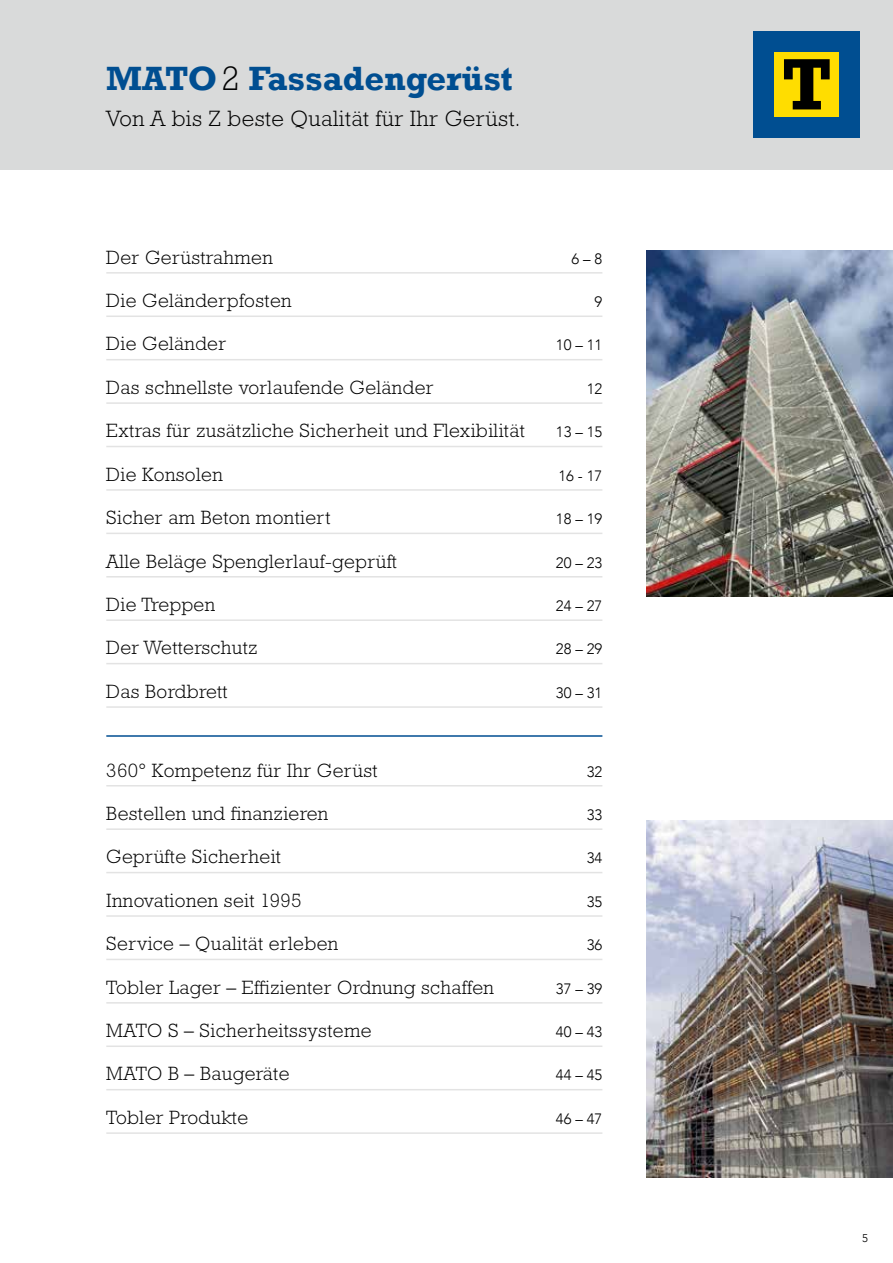
<style>
.page{position:relative;width:893px;height:1263px;background:#fff}
.page>*{position:absolute;margin:0;border:0;box-sizing:border-box;transform-origin:0 0}
.t1{font:700 34.5px "Rockwell";color:#004e91}
.t2{font:300 22.5px "Rockwell Std";letter-spacing:.02em;color:#000}
.t3{font:300 19.5px "Rockwell Std";letter-spacing:.02em;color:#000}
.t4{font:300 15px "Avenir";color:#000}
.t5{font:300 11.25px "Avenir";color:#000}
.s1{font-family:"Rockwell Std";font-weight:300;color:#000}
</style>
<div class="page">
<div style="left:0;top:0;width:893px;height:170px;background:#d9dada"></div>
<div style="left:753px;top:31px;width:107px;height:107px;background:#004e91"></div>
<div style="left:774px;top:52px;width:65px;height:65px;background:#fd0"></div>
<svg style="left:784px;top:59px;width:46px;height:50px"></svg>
<img style="left:646px;top:820px;width:247px;height:358px">
<img style="left:646px;top:250px;width:247px;height:346px">
<hr style="left:106px;top:735px;width:496px;height:2px;background:#004e91">
<hr style="left:106px;top:272px;width:496px;height:2px;background:#e3e3e3">
<hr style="left:106px;top:315px;width:496px;height:2px;background:#e3e3e3">
<hr style="left:106px;top:359px;width:496px;height:1px;background:#e3e3e3">
<hr style="left:106px;top:402px;width:496px;height:2px;background:#e3e3e3">
<hr style="left:106px;top:446px;width:496px;height:1px;background:#e3e3e3">
<hr style="left:106px;top:489px;width:496px;height:2px;background:#e3e3e3">
<hr style="left:106px;top:533px;width:496px;height:1px;background:#e3e3e3">
<hr style="left:106px;top:576px;width:496px;height:1px;background:#e3e3e3">
<hr style="left:106px;top:619px;width:496px;height:2px;background:#e3e3e3">
<hr style="left:106px;top:663px;width:496px;height:1px;background:#e3e3e3">
<hr style="left:106px;top:706px;width:496px;height:2px;background:#e3e3e3">
<hr style="left:106px;top:785px;width:496px;height:1px;background:#e3e3e3">
<hr style="left:106px;top:828px;width:496px;height:2px;background:#e3e3e3">
<hr style="left:106px;top:872px;width:496px;height:1px;background:#e3e3e3">
<hr style="left:106px;top:915px;width:496px;height:2px;background:#e3e3e3">
<hr style="left:106px;top:959px;width:496px;height:1px;background:#e3e3e3">
<hr style="left:106px;top:1002px;width:496px;height:1px;background:#e3e3e3">
<hr style="left:106px;top:1045px;width:496px;height:2px;background:#e3e3e3">
<hr style="left:106px;top:1089px;width:496px;height:1px;background:#e3e3e3">
<hr style="left:106px;top:1132px;width:496px;height:2px;background:#e3e3e3">
<h1 class="t1" style="left:106px;top:57px;width:408px">MATO<span class="s1">2</span> Fassadengerüst</h1>
<p class="t2" style="left:106px;top:105px;width:416px">Von A bis Z beste Qualität für Ihr Gerüst.</p>
<p class="t3" style="left:106px;top:246px;width:168px">Der Gerüstrahmen</p>
<p class="t4" style="left:571px;top:250px;width:32px">6 – 8</p>
<p class="t3" style="left:106px;top:289px;width:187px">Die Geländerpfosten</p>
<p class="t4" style="left:595px;top:293px;width:9px">9</p>
<p class="t3" style="left:106px;top:333px;width:121px">Die Geländer</p>
<p class="t4" style="left:556px;top:336px;width:48px">10 – 11</p>
<p class="t3" style="left:106px;top:376px;width:329px">Das schnellste vorlaufende Geländer</p>
<p class="t4" style="left:587px;top:380px;width:17px">12</p>
<p class="t3" style="left:106px;top:420px;width:420px">Extras für zusätzliche Sicherheit und Flexibilität</p>
<p class="t4" style="left:556px;top:423px;width:48px">13 – 15</p>
<p class="t3" style="left:106px;top:463px;width:118px">Die Konsolen</p>
<p class="t4" style="left:558px;top:467px;width:45px">16 - 17</p>
<p class="t3" style="left:106px;top:506px;width:226px">Sicher am Beton montiert</p>
<p class="t4" style="left:556px;top:510px;width:48px">18 – 19</p>
<p class="t3" style="left:106px;top:550px;width:292px">Alle Beläge Spenglerlauf-geprüft</p>
<p class="t4" style="left:556px;top:553px;width:48px">20 – 23</p>
<p class="t3" style="left:106px;top:593px;width:110px">Die Treppen</p>
<p class="t4" style="left:556px;top:597px;width:48px">24 – 27</p>
<p class="t3" style="left:106px;top:637px;width:153px">Der Wetterschutz</p>
<p class="t4" style="left:556px;top:640px;width:48px">28 – 29</p>
<p class="t3" style="left:106px;top:680px;width:123px">Das Bordbrett</p>
<p class="t4" style="left:556px;top:684px;width:48px">30 – 31</p>
<p class="t3" style="left:106px;top:759px;width:273px">360° Kompetenz für Ihr Gerüst</p>
<p class="t4" style="left:587px;top:762px;width:17px">32</p>
<p class="t3" style="left:106px;top:802px;width:223px">Bestellen und finanzieren</p>
<p class="t4" style="left:587px;top:806px;width:17px">33</p>
<p class="t3" style="left:106px;top:846px;width:176px">Geprüfte Sicherheit</p>
<p class="t4" style="left:587px;top:849px;width:17px">34</p>
<p class="t3" style="left:106px;top:889px;width:197px">Innovationen seit 1995</p>
<p class="t4" style="left:587px;top:893px;width:17px">35</p>
<p class="t3" style="left:106px;top:932px;width:233px">Service – Qualität erleben</p>
<p class="t4" style="left:587px;top:936px;width:17px">36</p>
<p class="t3" style="left:106px;top:976px;width:389px">Tobler Lager – Effizienter Ordnung schaffen</p>
<p class="t4" style="left:556px;top:979px;width:48px">37 – 39</p>
<p class="t3" style="left:106px;top:1019px;width:267px">MATO S – Sicherheitssysteme</p>
<p class="t4" style="left:556px;top:1023px;width:48px">40 – 43</p>
<p class="t3" style="left:106px;top:1063px;width:185px">MATO B – Baugeräte</p>
<p class="t4" style="left:556px;top:1066px;width:48px">44 – 45</p>
<p class="t3" style="left:106px;top:1106px;width:143px">Tobler Produkte</p>
<p class="t4" style="left:556px;top:1110px;width:48px">46 – 47</p>
<p class="t5" style="left:862px;top:1231px;width:7px">5</p>
</div>
